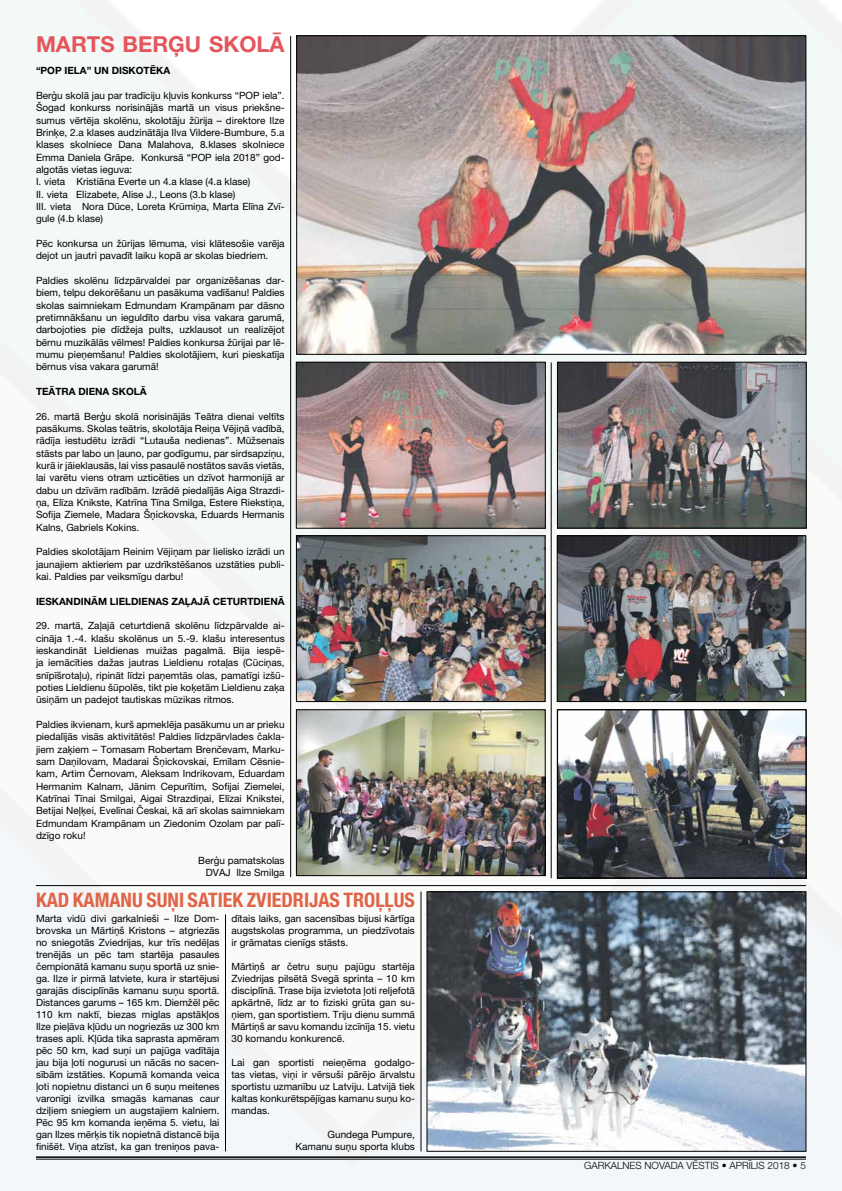
<style>
.page{position:relative;width:842px;height:1191px;background:#fff}
.page>*{position:absolute;margin:0;border:0;box-sizing:border-box;transform-origin:0 0}
.t1{font:700 22px "Helvetica Neue LT Pro";color:#e5565c}
.t2{font:700 condensed 20px "Helvetica Neue LT Pro";color:#e06447}
.t3{font:10px/12.3px "Helvetica Neue LT Pro";color:#000;text-align:justify}
.t4{font:700 10px "Helvetica Neue LT Pro";color:#000}
.t5{font:300 10px "Helvetica Neue LT Pro";color:#000}
</style>
<div class="page">
<img style="left:0;top:0;width:842px;height:1190px">
<hr style="left:36px;top:1156px;width:770px;height:1px;background:#000">
<hr style="left:36px;top:1158px;width:770px;height:1px;background:#000">
<img style="left:429px;top:893px;width:375px;height:256px">
<div style="left:427px;top:891px;width:379px;height:260px;border:1px solid #000"></div>
<hr style="left:36px;top:885px;width:770px;height:1px;background:#000">
<hr style="left:421px;top:891px;width:1px;height:260px;background:#000">
<hr style="left:225px;top:914px;width:1px;height:237px;background:#000">
<hr style="left:290px;top:36px;width:1px;height:841px;background:#000">
<img style="left:298px;top:537px;width:245px;height:162px">
<div style="left:296px;top:535px;width:249px;height:166px;border:1px solid #000"></div>
<img style="left:559px;top:537px;width:245px;height:162px">
<div style="left:557px;top:535px;width:249px;height:166px;border:1px solid #000"></div>
<img style="left:298px;top:711px;width:245px;height:162px">
<div style="left:296px;top:709px;width:249px;height:166px;border:1px solid #000"></div>
<img style="left:559px;top:711px;width:245px;height:165px">
<div style="left:557px;top:709px;width:249px;height:169px;border:1px solid #000"></div>
<hr style="left:551px;top:362px;width:1px;height:516px;background:#000">
<img style="left:299px;top:38px;width:505px;height:314px">
<img style="left:298px;top:364px;width:245px;height:162px">
<div style="left:296px;top:362px;width:249px;height:166px;border:1px solid #000"></div>
<img style="left:559px;top:364px;width:245px;height:162px">
<div style="left:557px;top:362px;width:249px;height:166px;border:1px solid #000"></div>
<h1 class="t1" style="left:36px;top:31px;width:17px">MARTS</h1>
<h1 class="t1" style="left:123px;top:31px;width:103px">BERĢU SKOL</h1>
<h1 class="t1" style="left:270px;top:31px;width:17px">Ā</h1>
<p class="t4" style="left:36px;top:64px;width:35px">“POP IELA</p>
<p class="t4" style="left:87px;top:64px;width:33px">” UN DISKOTĒKA</p>
<p class="t3" style="left:36px;top:89px;width:250px;text-align:left">Berģu skolā jau par tradīciju kļuvis konkurss “POP iela”.<br>Šogad konkurss norisinājās martā un visus priekšne&shy;sumus vērtēja skolēnu, skolotāju žūrija – direktore Ilze Brinķe, 2.a klases audzinātāja Ilva Vildere-Bumbure, 5.a klases skolniece Dana Malahova, 8.klases skolniece Emma Daniela Grāpe. Konkursā “POP iela 2018” god&shy;algotās vietas ieguva:<br>I. vieta Kristiāna Everte un 4.a klase (4.a klase)<br>II. vieta Elizabete, Alise J., Leons (3.b klase)<br>III. vieta Nora Dūce, Loreta Krūmiņa, Marta Elīna Zvī&shy;gule (4.b klase)</p>
<p class="t3" style="left:36px;top:237px;width:250px">Pēc konkursa un žūrijas lēmuma, visi klātesošie varēja dejot un jautri pavadīt laiku kopā ar skolas biedriem.</p>
<p class="t3" style="left:36px;top:274px;width:250px">Paldies skolēnu līdzpārvaldei par organizēšanas dar&shy;biem, telpu dekorēšanu un pasākuma vadīšanu! Paldies skolas saimniekam Edmundam Krampānam par dāsno pretimnākšanu un ieguldīto darbu visa vakara garumā, darbojoties pie dīdžeja pults, uzklausot un realizējot bērnu muzikālās vēlmes! Paldies konkursa žūrijai par lē&shy;mumu pieņemšanu! Paldies skolotājiem, kuri pieskatīja bērnus visa vakara garumā!</p>
<p class="t4" style="left:36px;top:385px;width:28px">TEĀTRA</p>
<p class="t4" style="left:78px;top:385px;width:8px">DIENA</p>
<p class="t4" style="left:112px;top:385px;width:8px">SKOL</p>
<p class="t4" style="left:140px;top:385px;width:8px">Ā</p>
<p class="t3" style="left:36px;top:410px;width:250px">26. martā Berģu skolā norisinājās Teātra dienai veltīts pasākums. Skolas teātris, skolotāja Reiņa Vējiņā vadībā, rādīja iestudētu izrādi “Lutauša nedienas”. Mūžsenais stāsts par labo un ļauno, par godīgumu, par sirdsapziņu, kurā ir jāieklausās, lai viss pasaulē nostātos savās vietās, lai varētu viens otram uzticēties un dzīvot harmonijā ar dabu un dzīvām radībām. Izrādē piedalījās Aiga Strazdi&shy;ņa, Elīza Knikste, Katrīna Tīna Smilga, Estere Riekstiņa, Sofija Ziemele, Madara Šņickovska, Eduards Hermanis Kalns, Gabriels Kokins.</p>
<p class="t3" style="left:36px;top:545px;width:250px">Paldies skolotājam Reinim Vējiņam par lielisko izrādi un jaunajiem aktieriem par uzdrīkstēšanos uzstāties publi&shy;kai. Paldies par veiksmīgu darbu!</p>
<p class="t4" style="left:36px;top:595px;width:11px">IESKANDIN</p>
<p class="t4" style="left:91px;top:595px;width:32px">ĀM LIELDIENAS</p>
<p class="t4" style="left:172px;top:595px;width:76px">ZAĻAJĀ CETURTDIEN</p>
<p class="t4" style="left:278px;top:595px;width:8px">Ā</p>
<p class="t3" style="left:36px;top:619px;width:250px">29. martā, Zaļajā ceturtdienā skolēnu līdzpārvalde ai&shy;cināja 1.-4. klašu skolēnus un 5.-9. klašu interesentus ieskandināt Lieldienas muižas pagalmā. Bija iespē&shy;ja iemācīties dažas jautras Lieldienu rotaļas (Cūciņas, snīpīšrotaļu), ripināt līdzi paņemtās olas, pamatīgi izšū&shy;poties Lieldienu šūpolēs, tikt pie koķetām Lieldienu zaķa ūsiņām un padejot tautiskas mūzikas ritmos.</p>
<p class="t3" style="left:36px;top:718px;width:250px">Paldies ikvienam, kurš apmeklēja pasākumu un ar prieku piedalījās visās aktivitātēs! Paldies līdzpārvlades čakla&shy;jiem zaķiem – Tomasam Robertam Brenčevam, Marku&shy;sam Daņilovam, Madarai Šņickovskai, Emīlam Cēsnie&shy;kam, Artim Černovam, Aleksam Indrikovam, Eduardam Hermanim Kalnam, Jānim Cepurītim, Sofijai Ziemelei, Katrīnai Tīnai Smilgai, Aigai Strazdiņai, Elīzai Knikstei, Betijai Neļķei, Evelīnai Českai, kā arī skolas saimniekam Edmundam Krampānam un Ziedonim Ozolam par palī&shy;dzīgo roku!</p>
<p class="t3" style="left:198px;top:854px;width:88px;text-align:right">Berģu pamatskolas<br>DVAJ Ilze Smilga</p>
<h2 class="t2" style="left:36px;top:887px;width:380px">KAD KAMANU SUŅI SATIEK ZVIEDRIJAS TROĻĻUS</h2>
<p class="t3" style="left:36px;top:911px;width:185px;line-height:12px">Marta vidū divi garkalnieši – Ilze Dom&shy;brovska un Mārtiņš Kristons – atgriezās no sniegotās Zviedrijas, kur trīs nedēļas trenējās un pēc tam startēja pasaules čempionātā kamanu suņu sportā uz snie&shy;ga. Ilze ir pirmā latviete, kura ir startējusi garajās disciplīnās kamanu suņu sportā.<br>Distances garums – 165 km. Diemžēl pēc 110 km naktī, biezas miglas apstākļos Ilze pieļāva kļūdu un nogriezās uz 300 km trases apli. Kļūda tika saprasta apmēram pēc 50 km, kad suņi un pajūga vadītāja jau bija ļoti nogurusi un nācās no sacen&shy;sībām izstāties. Kopumā komanda veica ļoti nopietnu distanci un 6 suņu meitenes varonīgi izvilka smagās kamanas caur dziļiem sniegiem un augstajiem kalniem.<br>Pēc 95 km komanda ieņēma 5. vietu, lai gan Ilzes mērķis tik nopietnā distancē bija finišēt. Viņa atzīst, ka gan treniņos pava-</p>
<p class="t3" style="left:231px;top:911px;width:185px;line-height:12px">dītais laiks, gan sacensības bijusi kārtīga augstskolas programma, un piedzīvotais ir grāmatas cienīgs stāsts.</p>
<p class="t3" style="left:231px;top:959px;width:185px;line-height:12px">Mārtiņš ar četru suņu pajūgu startēja Zviedrijas pilsētā Svegā sprinta – 10 km disciplīnā. Trase bija izvietota ļoti reljefotā apkārtnē, līdz ar to fiziski grūta gan su&shy;ņiem, gan sportistiem. Triju dienu summā Mārtiņš ar savu komandu izcīnīja 15. vietu 30 komandu konkurencē.</p>
<p class="t3" style="left:231px;top:1055px;width:185px;line-height:12px">Lai gan sportisti neieņēma godalgo&shy;tas vietas, viņi ir vērsuši pārējo ārvalstu sportistu uzmanību uz Latviju. Latvijā tiek kaltas konkurētspējīgas kamanu suņu ko&shy;mandas.</p>
<p class="t3" style="left:295px;top:1127px;width:121px;line-height:12px;text-align:right">Gundega Pumpure,<br>Kamanu suņu sporta klubs</p>
<p class="t5" style="left:584px;top:1159px;width:223px">GARKALNES NOVADA VĒSTIS • APRĪLIS 2018 • 5</p>
</div>
